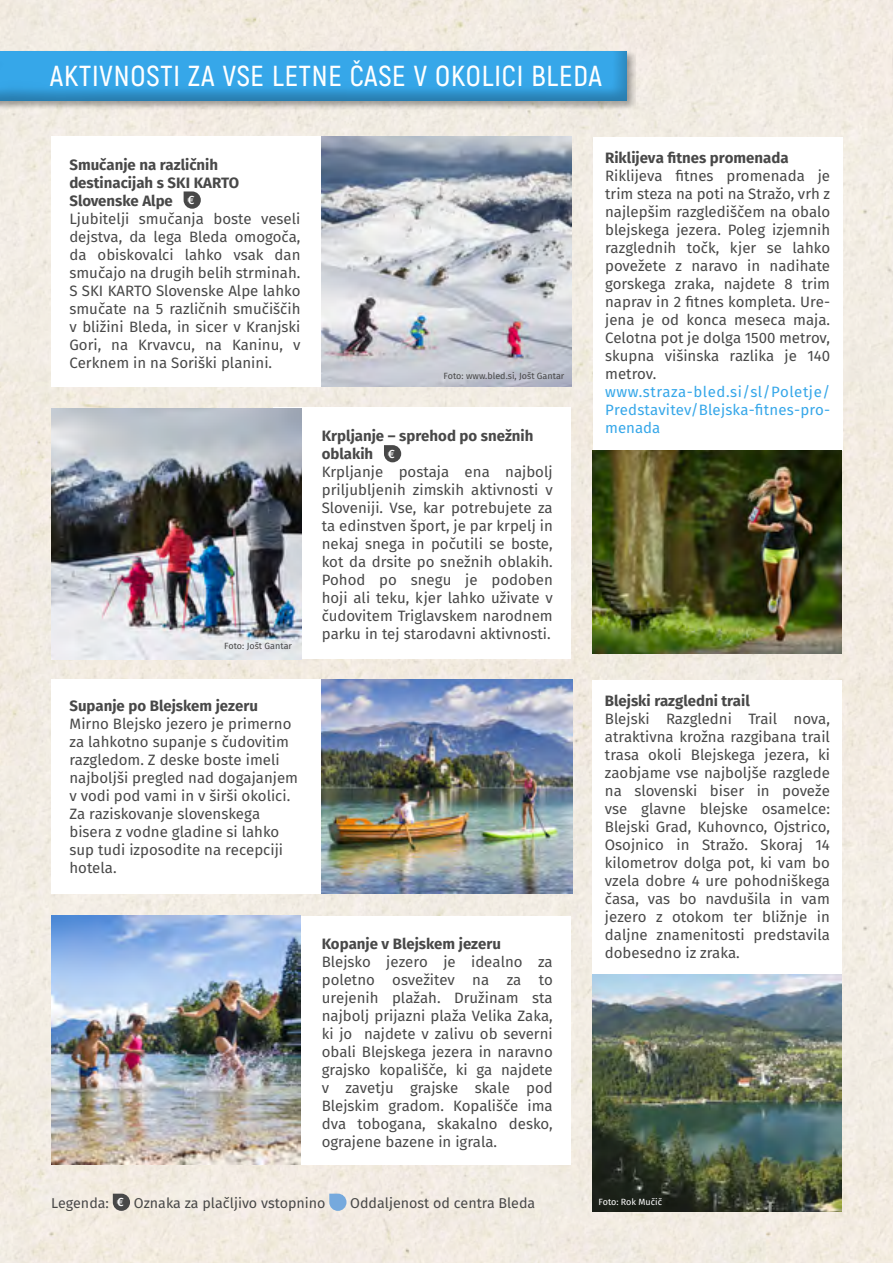
<style>
.page{position:relative;width:893px;height:1263px;background:#f2ece2}
.page>*{position:absolute;margin:0;border:0;box-sizing:border-box;transform-origin:0 0}
.t1{font:600 28.95px "Akrobat";letter-spacing:.03em;color:#fff}
.t2{font:15px/18px "Fira Sans";color:#484848}
.t3{font:700 15px "Fira Sans";color:#484848}
.t4{font:15px/18px "Fira Sans";letter-spacing:.01em;color:#36a7e9;text-align:justify}
.t5{font:14.25px "Fira Sans";color:#484848}
.t6{font:9px "Fira Sans";color:#484848}
.t7{font:9px "Fira Sans";color:#fff}
.s1{font-weight:700}
.s2{font-weight:500;font-size:12px;color:#fff}
</style>
<div class="page">
<div style="left:51px;top:136px;width:298px;height:251px;background:#fff"></div>
<div style="left:51px;top:679px;width:298px;height:215px;background:#fff"></div>
<div style="left:274px;top:408px;width:297px;height:251px;background:#fff"></div>
<div style="left:274px;top:916px;width:297px;height:249px;background:#fff"></div>
<div style="left:0;top:51px;width:636px;height:60px;background:#000;opacity:.35"></div>
<div style="left:0;top:40px;width:639px;height:61px;background:#000;opacity:.25"></div>
<img style="left:322px;top:136px;width:249px;height:251px">
<img style="left:322px;top:679px;width:250px;height:214px">
<img style="left:51px;top:408px;width:250px;height:251px">
<img style="left:51px;top:915px;width:249px;height:250px">
<svg style="left:184px;top:191px;width:17px;height:18px"></svg>
<svg style="left:384px;top:445px;width:17px;height:17px"></svg>
<div style="left:593px;top:137px;width:249px;height:314px;background:#fff"></div>
<div style="left:592px;top:680px;width:250px;height:314px;background:#fff"></div>
<hr style="left:892px;top:50px;width:1px;height:60px;background:#efe7e1">
<div style="left:880px;top:39px;width:13px;height:61px;background:#f5ede4"></div>
<img style="left:592px;top:451px;width:250px;height:202px">
<img style="left:592px;top:975px;width:250px;height:237px">
<svg style="left:113px;top:1194px;width:17px;height:17px"></svg>
<svg style="left:329px;top:1194px;width:17px;height:17px"></svg>
<h1 class="t1" style="left:50px;top:58px;width:554px">AKTIVNOSTI ZA VSE LETNE ČASE V OKOLICI BLEDA</h1>
<p class="t2" style="left:69px;top:157px;width:233px"><span class="s1">Smučanje na različnih destinacijah s SKI KARTO<br>Slovenske Alpe</span> <span class="s2">€<br></span>Ljubitelji smučanja boste veseli dejstva, da lega Bleda omogoča, da obiskovalci lahko vsak dan smučajo na drugih belih strminah.<br>S SKI KARTO Slovenske Alpe lahko smučate na 5 različnih smučiščih v bližini Bleda, in sicer v Kranjski<br>Gori, na Krvavcu, na Kaninu, v<br>Cerknem in na Soriški planini.</p>
<p class="t6" style="left:224px;top:640px;width:69px">Foto: Jošt Gantar</p>
<p class="t3" style="left:69px;top:695px;width:190px">Supanje po Blejskem jezeru</p>
<p class="t2" style="left:69px;top:716px;width:230px">Mirno Blejsko jezero je primerno za lahkotno supanje s čudovitim razgledom. Z deske boste imeli najboljši pregled nad dogajanjem v vodi pod vami in v širši okolici.<br>Za raziskovanje slovenskega bisera z vodne gladine si lahko sup tudi izposodite na recepciji hotela.</p>
<p class="t6" style="left:444px;top:370px;width:122px">Foto: www.bled.si, Jošt Gantar</p>
<p class="t2" style="left:322px;top:428px;width:233px"><span class="s1">Krpljanje – sprehod po snežnih oblakih</span> <span class="s2">€<br></span>Krpljanje postaja ena najbolj priljubljenih zimskih aktivnosti v<br>Sloveniji. Vse, kar potrebujete za ta edinstven šport, je par krpelj in nekaj snega in počutili se boste, kot da drsite po snežnih oblakih.<br>Pohod po snegu je podoben hoji ali teku, kjer lahko uživate v čudovitem Triglavskem narodnem parku in tej starodavni aktivnosti.</p>
<p class="t3" style="left:322px;top:933px;width:181px">Kopanje v Blejskem jezeru</p>
<p class="t2" style="left:322px;top:953px;width:233px;text-align:justify">Blejsko jezero je idealno za poletno osvežitev na za to urejenih plažah. Družinam sta najbolj prijazni plaža Velika Zaka, ki jo najdete v zalivu ob severni obali Blejskega jezera in naravno grajsko kopališče, ki ga najdete v zavetju grajske skale pod Blejskim gradom. Kopališče ima dva tobogana, skakalno desko, ograjene bazene in igrala.</p>
<p class="t3" style="left:605px;top:147px;width:185px">Riklijeva fitnes promenada</p>
<p class="t2" style="left:605px;top:168px;width:227px;text-align:justify">Riklijeva fitnes promenada je trim steza na poti na Stražo, vrh z najlepšim razglediščem na obalo blejskega jezera. Poleg izjemnih razglednih točk, kjer se lahko povežete z naravo in nadihate gorskega zraka, najdete 8 trim naprav in 2 fitnes kompleta. Ure&shy;jena je od konca meseca maja.<br>Celotna pot je dolga 1500 metrov, skupna višinska razlika je 140 metrov.</p>
<p class="t4" style="left:605px;top:384px;width:227px">www.straza-bled.si/sl/Poletje/ Predstavitev/Blejska-fitnes-pro&shy;menada</p>
<p class="t3" style="left:605px;top:690px;width:146px">Blejski razgledni trail</p>
<p class="t2" style="left:605px;top:710px;width:227px;text-align:justify">Blejski Razgledni Trail nova, atraktivna krožna razgibana trail trasa okoli Blejskega jezera, ki zaobjame vse najboljše razglede na slovenski biser in poveže vse glavne blejske osamelce:<br>Blejski Grad, Kuhovnco, Ojstrico, Osojnico in Stražo. Skoraj 14 kilometrov dolga pot, ki vam bo vzela dobre 4 ure pohodniškega časa, vas bo navdušila in vam jezero z otokom ter bližnje in daljne znamenitosti predstavila dobesedno iz zraka.</p>
<p class="t5" style="left:51px;top:1193px;width:276px">Legenda: <span class="s2">€</span> Oznaka za plačljivo vstopnino</p>
<p class="t5" style="left:350px;top:1193px;width:187px">Oddaljenost od centra Bleda</p>
<p class="t7" style="left:598px;top:1195px;width:65px">Foto: Rok Mučič</p>
</div>
